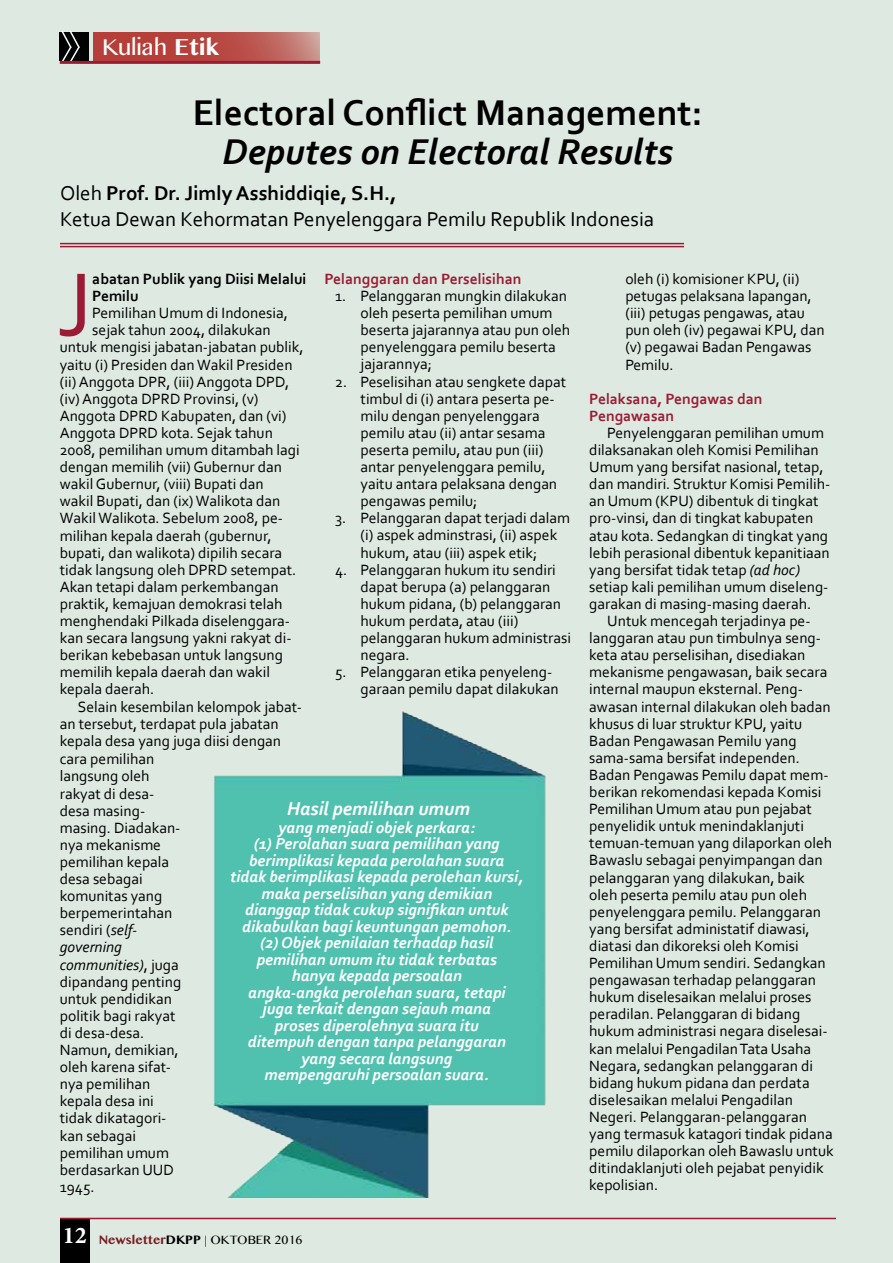
<style>
.page{position:relative;width:893px;height:1263px;background:#deeae1}
.page>*{position:absolute;margin:0;border:0;box-sizing:border-box;transform-origin:0 0}
.t1{font:94.05px "Corbel";color:#9b1b34}
.t2{font:700 37.5px "Corbel";color:#000}
.t3{font:italic 700 37.5px "Corbel";color:#000}
.t4{font:25.5px "Kannada MN";color:#fff}
.t5{font:21px/25.2px "Corbel";color:#000}
.t6{font:italic 700 19.5px "Corbel";color:#fff}
.t7{font:italic 700 16.5px/16.5px "Corbel";color:#fff;text-align:center}
.t8{font:15.6px/17.1px "Corbel";color:#000}
.t9{font:700 15.6px/17.1px "Corbel";color:#9b1b34}
.t10{font:700 15.6px/17.1px "Corbel";color:#000}
.t11{font:13.5px "Kannada MN";color:#000}
.s1{font-weight:700}
.s2{font-style:italic}
.s3{font-family:"Minion Pro";font-weight:700;font-size:24px;color:#fff}
.s4{font-weight:700;color:#7a1e20}
</style>
<div class="page">
<svg style="left:94px;top:32px;width:226px;height:29px;background:#ba524b"></svg>
<div style="left:60px;top:32px;width:29px;height:29px;background:#000101"></div>
<svg style="left:60px;top:31px;width:21px;height:30px"></svg>
<hr style="left:60px;top:61px;width:260px;height:3px;background:#9b1b34">
<div style="left:60px;top:1218px;width:30px;height:45px;background:#000"></div>
<hr style="left:60px;top:243px;width:624px;height:1px;background:#9b1b34">
<hr style="left:60px;top:246px;width:624px;height:1px;background:#9b1b34">
<hr style="left:60px;top:1218px;width:776px;height:1px;background:#9b1b34">
<img style="left:183px;top:711px;width:388px;height:509px">
<h3 class="t4" style="left:102px;top:32px;width:119px">Kuliah <span class="s1">Etik</span></h3>
<h2 class="t2" style="left:193px;top:89px;width:511px">Electoral Conflict Management:</h2>
<h2 class="t3" style="left:222px;top:128px;width:452px">Deputes on Electoral Results</h2>
<h3 class="t5" style="left:60px;top:180px;width:596px">Oleh <span class="s1">Prof. Dr. Jimly Asshiddiqie, S.H.,<br></span>Ketua Dewan Kehormatan Penyelenggara Pemilu Republik Indonesia</h3>
<p class="t9" style="left:325px;top:270px;width:198px">Pelanggaran dan Perselisihan</p>
<p class="t8" style="left:361px;top:287px;width:211px;text-indent:-26px">1. Pelanggaran mungkin dilakukan oleh peserta pemilihan umum beserta jajarannya atau pun oleh penyelenggara pemilu beserta jajarannya;</p>
<p class="t8" style="left:361px;top:372px;width:207px;text-indent:-26px">2. Peselisihan atau sengkete dapat timbul di (i) antara peserta pe&shy;milu dengan penyelenggara pemilu atau (ii) antar sesama peserta pemilu, atau pun (iii) antar penyelenggara pemilu, yaitu antara pelaksana dengan pengawas pemilu;</p>
<p class="t8" style="left:361px;top:509px;width:211px;text-indent:-26px">3. Pelanggaran dapat terjadi dalam (i) aspek adminstrasi, (ii) aspek hukum, atau (iii) aspek etik;</p>
<p class="t8" style="left:361px;top:560px;width:212px;text-indent:-26px">4. Pelanggaran hukum itu sendiri dapat berupa (a) pelanggaran hukum pidana, (b) pelanggaran hukum perdata, atau (iii) pelanggaran hukum administrasi negara.</p>
<p class="t8" style="left:361px;top:663px;width:200px;text-indent:-26px">5. Pelanggaran etika penyeleng&shy;garaan pemilu dapat dilakukan</p>
<h1 class="t1" style="left:57px;top:246px;width:37px">J</h1>
<p class="t10" style="left:92px;top:270px;width:216px">abatan Publik yang Diisi Melalui<br>Pemilu</p>
<p class="t8" style="left:92px;top:304px;width:197px">Pemilihan Umum di Indonesia,</p>
<p class="t8" style="left:92px;top:321px;width:180px">sejak tahun 2004, dilakukan</p>
<p class="t8" style="left:60px;top:338px;width:245px">untuk mengisi jabatan-jabatan publik,</p>
<p class="t8" style="left:60px;top:355px;width:234px">yaitu (i) Presiden dan Wakil Presiden</p>
<p class="t8" style="left:60px;top:372px;width:231px">(ii) Anggota DPR, (iii) Anggota DPD,</p>
<p class="t8" style="left:60px;top:390px;width:200px">(iv) Anggota DPRD Provinsi, (v)</p>
<p class="t8" style="left:60px;top:407px;width:228px">Anggota DPRD Kabupaten, dan (vi)</p>
<p class="t8" style="left:60px;top:424px;width:215px">Anggota DPRD kota. Sejak tahun</p>
<p class="t8" style="left:60px;top:441px;width:241px">2008, pemilihan umum ditambah lagi</p>
<p class="t8" style="left:60px;top:458px;width:224px">dengan memilih (vii) Gubernur dan</p>
<p class="t8" style="left:60px;top:475px;width:205px">wakil Gubernur, (viii) Bupati dan</p>
<p class="t8" style="left:60px;top:492px;width:222px">wakil Bupati, dan (ix) Walikota dan</p>
<p class="t8" style="left:60px;top:509px;width:225px">Wakil Walikota. Sebelum 2008, pe-</p>
<p class="t8" style="left:60px;top:526px;width:213px">milihan kepala daerah (gubernur,</p>
<p class="t8" style="left:60px;top:543px;width:224px">bupati, dan walikota) dipilih secara</p>
<p class="t8" style="left:60px;top:561px;width:238px">tidak langsung oleh DPRD setempat.</p>
<p class="t8" style="left:60px;top:578px;width:220px">Akan tetapi dalam perkembangan</p>
<p class="t8" style="left:60px;top:595px;width:224px">praktik, kemajuan demokrasi telah</p>
<p class="t8" style="left:60px;top:612px;width:232px">menghendaki Pilkada diselenggara-</p>
<p class="t8" style="left:60px;top:629px;width:233px">kan secara langsung yakni rakyat di-</p>
<p class="t8" style="left:60px;top:646px;width:225px">berikan kebebasan untuk langsung</p>
<p class="t8" style="left:60px;top:663px;width:212px">memilih kepala daerah dan wakil</p>
<p class="t8" style="left:60px;top:680px;width:96px">kepala daerah.</p>
<p class="t8" style="left:78px;top:697px;width:226px">Selain kesembilan kelompok jabat-</p>
<p class="t8" style="left:60px;top:714px;width:220px">an tersebut, terdapat pula jabatan</p>
<p class="t8" style="left:60px;top:732px;width:223px">kepala desa yang juga diisi dengan</p>
<p class="t8" style="left:60px;top:750px;width:123px">cara pemilihan langsung oleh rakyat di desa&shy;desa masing&shy;masing. Diadakan&shy;nya mekanisme pemilihan kepala desa sebagai komunitas yang berpemerintahan sendiri (<span class="s2">self&shy;governing communities)</span>, juga dipandang penting untuk pendidikan politik bagi rakyat di desa-desa.<br>Namun, demikian, oleh karena sifat&shy;nya pemilihan kepala desa ini tidak dikatagori&shy;kan sebagai pemilihan umum berdasarkan UUD<br>1945.</p>
<p class="t6" style="left:287px;top:796px;width:184px">Hasil pemilihan umum</p>
<p class="t7" style="left:230px;top:819px;width:295px">yang menjadi objek perkara:<br>(1) Perolahan suara pemilihan yang berimplikasi kepada perolahan suara tidak berimplikasi kepada perolehan kursi, maka perselisihan yang demikian dianggap tidak cukup signifikan untuk dikabulkan bagi keuntungan pemohon.<br>(2) Objek penilaian terhadap hasil pemilihan umum itu tidak terbatas<br>hanya kepada persoalan<br>angka-angka perolehan suara, tetapi<br>juga terkait dengan sejauh mana<br>proses diperolehnya suara itu<br>ditempuh dengan tanpa pelanggaran yang secara langsung<br>mempengaruhi persoalan suara.</p>
<p class="t11" style="left:63px;top:1231px;width:241px"><span class="s3">12</span> <span class="s4">Newsletter</span><span class="s1">DKPP</span> | OKTOBER 2016</p>
<p class="t8" style="left:625px;top:270px;width:201px">oleh (i) komisioner KPU, (ii) petugas pelaksana lapangan, (iii) petugas pengawas, atau pun oleh (iv) pegawai KPU, dan (v) pegawai Badan Pengawas<br>Pemilu.</p>
<p class="t9" style="left:589px;top:390px;width:175px">Pelaksana, Pengawas dan<br>Pengawasan</p>
<p class="t8" style="left:589px;top:424px;width:242px;text-indent:18px">Penyelenggaran pemilihan umum dilaksanakan oleh Komisi Pemilihan Umum yang bersifat nasional, tetap, dan mandiri. Struktur Komisi Pemilih&shy;an Umum (KPU) dibentuk di tingkat pro-vinsi, dan di tingkat kabupaten atau kota. Sedangkan di tingkat yang lebih perasional dibentuk kepanitiaan yang bersifat tidak tetap <span class="s2">(ad hoc) </span>setiap kali pemilihan umum diseleng&shy;garakan di masing-masing daerah.</p>
<p class="t8" style="left:589px;top:612px;width:246px;text-indent:18px">Untuk mencegah terjadinya pe&shy;langgaran atau pun timbulnya seng&shy;keta atau perselisihan, disediakan mekanisme pengawasan, baik secara internal maupun eksternal. Peng&shy;awasan internal dilakukan oleh badan khusus di luar struktur KPU, yaitu Badan Pengawasan Pemilu yang sama-sama bersifat independen.<br>Badan Pengawas Pemilu dapat mem&shy;berikan rekomendasi kepada Komisi Pemilihan Umum atau pun pejabat penyelidik untuk menindaklanjuti temuan-temuan yang dilaporkan oleh Bawaslu sebagai penyimpangan dan pelanggaran yang dilakukan, baik oleh peserta pemilu atau pun oleh penyelenggara pemilu. Pelanggaran yang bersifat administatif diawasi, diatasi dan dikoreksi oleh Komisi Pemilihan Umum sendiri. Sedangkan pengawasan terhadap pelanggaran hukum diselesaikan melalui proses peradilan. Pelanggaran di bidang hukum administrasi negara diselesai&shy;kan melalui Pengadilan Tata Usaha Negara, sedangkan pelanggaran di bidang hukum pidana dan perdata diselesaikan melalui Pengadilan Negeri. Pelanggaran-pelanggaran yang termasuk katagori tindak pidana pemilu dilaporkan oleh Bawaslu untuk ditindaklanjuti oleh pejabat penyidik kepolisian.</p>
</div>
